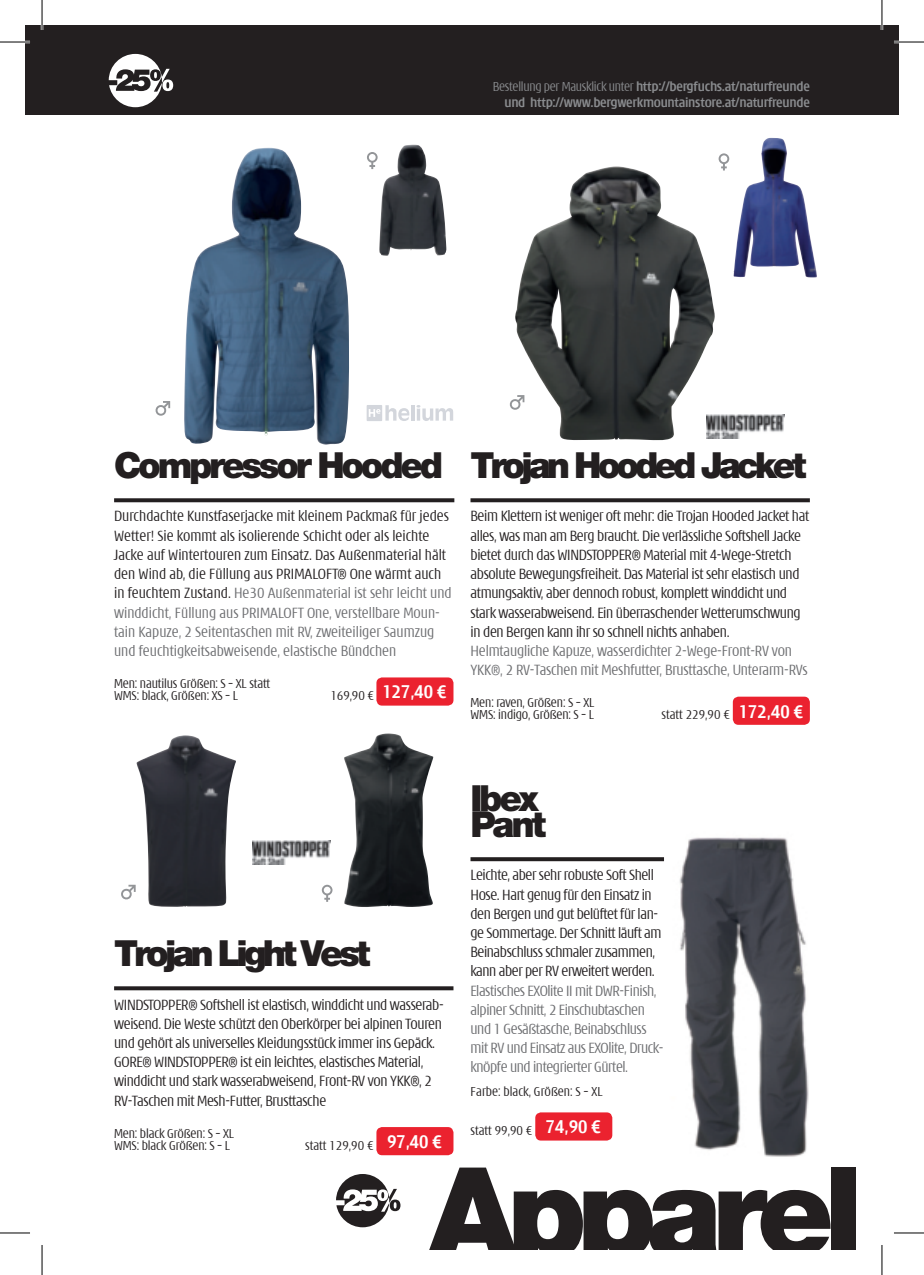
<style>
.page{position:relative;width:924px;height:1275px;background:#fff}
.page>*{position:absolute;margin:0;border:0;box-sizing:border-box;transform-origin:0 0}
.t1{font:900 122.8px "Helvetica Neue";letter-spacing:-.08em;color:#231f20}
.t2{font:900 36px "Helvetica Neue";letter-spacing:-.11em;color:#231f20}
.t3{font:900 36px/26px "Helvetica Neue";letter-spacing:-.09em;color:#231f20}
.t4{font:300 condensed 20px "Modena";color:#231f20}
.t5{font:300 condensed 16px/19.2px "Modena";letter-spacing:-.02em;color:#231f20}
.t6{font:300 condensed 16px/19.2px "Modena";color:#231f20}
.t7{font:300 condensed 16px/19.2px "Modena";letter-spacing:-.025em;color:#6c6d70}
.t8{font:300 condensed 14px/12px "Modena";letter-spacing:-.01em;color:#231f20}
.t9{font:700 condensed 14px/16px "Modena";letter-spacing:-.02em;color:#8a8c8f;text-align:right}
.s1{font-weight:300}
.s2{color:#6c6d70}
.s3{font-weight:700;font-size:20px;color:#fff}
</style>
<div class="page">
<div style="left:25px;top:25px;width:873px;height:89px;background:#231f20"></div>
<img style="left:344px;top:733px;width:89px;height:174px">
<svg style="left:336px;top:1174px;width:64px;height:53px"></svg>
<svg style="left:109px;top:54px;width:64px;height:53px"></svg>
<svg style="left:114px;top:498px;width:340px;height:4px"></svg>
<div style="left:376px;top:677px;width:77px;height:28px;background:#eb222f;border-radius:6px"></div>
<img style="left:184px;top:148px;width:165px;height:297px">
<img style="left:379px;top:145px;width:67px;height:111px">
<svg style="left:367px;top:152px;width:10px;height:17px"></svg>
<svg style="left:321px;top:884px;width:11px;height:18px"></svg>
<svg style="left:155px;top:401px;width:15px;height:15px"></svg>
<hr style="left:411px;top:405px;width:3px;height:15px;background:#d3d6dc">
<svg style="left:416px;top:405px;width:37px;height:16px"></svg>
<div style="left:366px;top:405px;width:16px;height:16px;background:#d3d6dc"></div>
<svg style="left:368px;top:405px;width:41px;height:16px"></svg>
<svg style="left:114px;top:986px;width:339px;height:4px"></svg>
<div style="left:376px;top:1127px;width:77px;height:28px;background:#eb222f;border-radius:6px"></div>
<img style="left:136px;top:735px;width:100px;height:172px">
<svg style="left:121px;top:884px;width:15px;height:16px"></svg>
<img style="left:252px;top:840px;width:78px;height:24px">
<img style="left:663px;top:837px;width:146px;height:320px">
<svg style="left:470px;top:498px;width:339px;height:4px"></svg>
<div style="left:732px;top:696px;width:77px;height:29px;background:#eb222f;border-radius:6px"></div>
<svg style="left:470px;top:857px;width:193px;height:4px"></svg>
<div style="left:535px;top:1112px;width:77px;height:28px;background:#eb222f;border-radius:6px"></div>
<img style="left:515px;top:166px;width:199px;height:275px">
<img style="left:733px;top:138px;width:83px;height:139px">
<svg style="left:509px;top:395px;width:15px;height:15px"></svg>
<img style="left:706px;top:415px;width:78px;height:24px">
<svg style="left:718px;top:153px;width:11px;height:17px"></svg>
<hr style="left:0;top:41px;width:30px;height:2px;background:#fff">
<hr style="left:893px;top:41px;width:30px;height:2px;background:#fff">
<hr style="left:41px;top:0;width:2px;height:30px;background:#fff">
<hr style="left:880px;top:0;width:2px;height:30px;background:#fff">
<hr style="left:0;top:42px;width:30px;height:1px;background:#000">
<hr style="left:893px;top:42px;width:30px;height:1px;background:#000">
<hr style="left:0;top:1232px;width:30px;height:1px;background:#000">
<hr style="left:893px;top:1232px;width:30px;height:1px;background:#000">
<hr style="left:42px;top:0;width:1px;height:30px;background:#000">
<hr style="left:42px;top:1245px;width:1px;height:30px;background:#000">
<hr style="left:881px;top:0;width:1px;height:30px;background:#000">
<hr style="left:881px;top:1245px;width:1px;height:30px;background:#000">
<p class="t9" style="left:492px;top:79px;width:318px"><span class="s1">Bestellung per Mausklick unter</span> http://bergfuchs.at/naturfreunde und http://www.bergwerkmountainstore.at/naturfreunde</p>
<h2 class="t3" style="left:114px;top:452px;width:330px">Compressor Hooded</h2>
<p class="t6" style="left:114px;top:507px;width:339px">Durchdachte Kunstfaserjacke mit kleinem Packmaß für jedes Wetter! Sie kommt als isolierende Schicht oder als leichte Jacke auf Wintertouren zum Einsatz. Das Außenmaterial hält den Wind ab, die Füllung aus PRIMALOFT® One wärmt auch in feuchtem Zustand. <span class="s2">He30 Außenmaterial ist sehr leicht und winddicht, Füllung aus PRIMALOFT One, verstellbare Moun&shy;tain Kapuze, 2 Seitentaschen mit RV, zweiteiliger Saumzug und feuchtigkeitsabweisende, elastische Bündchen</span></p>
<p class="t8" style="left:114px;top:678px;width:158px">Men: nautilus Größen: S – XL statt<br>WMS: black, Größen: XS – L</p>
<p class="t8" style="left:330px;top:690px;width:117px">169,90 € <span class="s3">127,40 €</span></p>
<h2 class="t2" style="left:470px;top:444px;width:337px">Trojan Hooded Jacket</h2>
<p class="t5" style="left:470px;top:507px;width:340px">Beim Klettern ist weniger oft mehr: die Trojan Hooded Jacket hat alles, was man am Berg braucht. Die verlässliche Softshell Jacke bietet durch das WINDSTOPPER® Material mit 4-Wege-Stretch absolute Bewegungsfreiheit. Das Material ist sehr elastisch und atmungsaktiv, aber dennoch robust, komplett winddicht und stark wasserabweisend. Ein überraschender Wetterumschwung in den Bergen kann ihr so schnell nichts anhaben.</p>
<p class="t7" style="left:470px;top:642px;width:339px">Helmtaugliche Kapuze, wasserdichter 2-Wege-Front-RV von<br>YKK®, 2 RV-Taschen mit Meshfutter, Brusttasche, Unterarm-RVs</p>
<p class="t8" style="left:470px;top:697px;width:125px">Men: raven, Größen: S – XL<br>WMS: indigo, Größen: S – L</p>
<p class="t8" style="left:661px;top:709px;width:143px">statt 229,90 € <span class="s3">172,40 €</span></p>
<h2 class="t3" style="left:470px;top:785px;width:77px">Ibex<br>Pant</h2>
<p class="t5" style="left:470px;top:866px;width:192px">Leichte, aber sehr robuste Soft Shell Hose. Hart genug für den Einsatz in den Bergen und gut belüftet für lan&shy;ge Sommertage. Der Schnitt läuft am Beinabschluss schmaler zusammen, kann aber per RV erweitert werden.</p>
<p class="t7" style="left:470px;top:981px;width:194px">Elastisches EXOlite II mit DWR-Finish, alpiner Schnitt, 2 Einschub taschen und 1 Gesäßtasche, Beinabschluss mit RV und Einsatz aus EXOlite, Druck&shy;knöpfe und integrierter Gürtel.</p>
<p class="t8" style="left:470px;top:1086px;width:134px">Farbe: black, Größen: S – XL</p>
<p class="t8" style="left:470px;top:1125px;width:132px">statt 99,90 € <span class="s3">74,90 €</span></p>
<h1 class="t1" style="left:428px;top:1138px;width:436px">Apparel</h1>
<h2 class="t2" style="left:114px;top:932px;width:258px">Trojan Light Vest</h2>
<p class="t5" style="left:114px;top:995px;width:331px">WINDSTOPPER® Softshell ist elastisch, winddicht und wasserab&shy;weisend. Die Weste schützt den Oberkörper bei alpinen Touren und gehört als universelles Kleidungsstück immer ins Gepäck.<br>GORE® WINDSTOPPER® ist ein leichtes, elastisches Material, winddicht und stark wasserabweisend, Front-RV von YKK®, 2<br>RV-Taschen mit Mesh-Futter, Brusttasche</p>
<p class="t8" style="left:114px;top:1127px;width:121px">Men: black Größen: S – XL<br>WMS: black Größen: S – L</p>
<p class="t8" style="left:305px;top:1139px;width:138px">statt 129,90 € <span class="s3">97,40 €</span></p>
<p class="t4" style="left:840px;top:1192px;width:11px">9</p>
</div>
